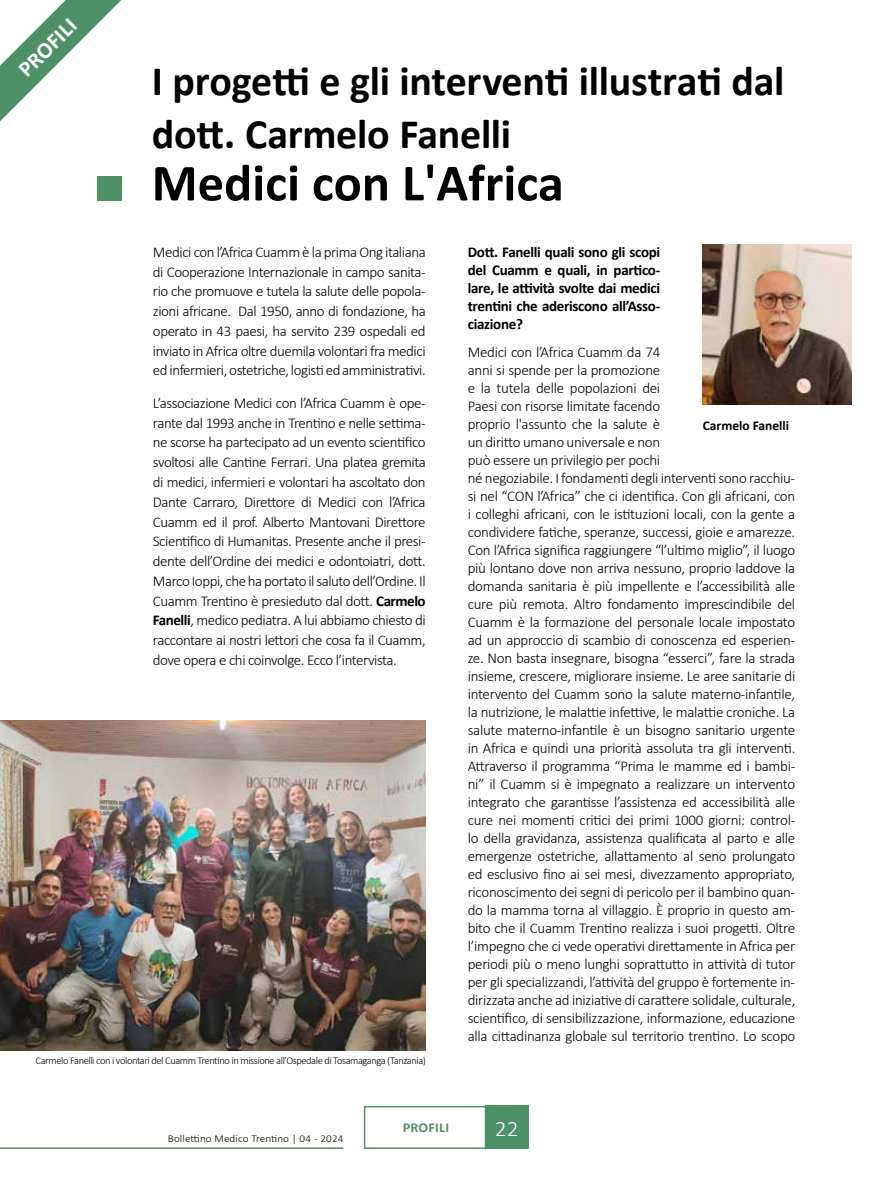
<style>
.page{position:relative;width:893px;height:1191px;background:#fff}
.page>*{position:absolute;margin:0;border:0;box-sizing:border-box;transform-origin:0 0}
.t1{font:700 52.5px "Calibri";color:#000}
.t2{font:700 42px/52.5px "Calibri";letter-spacing:-.005em;color:#000}
.t3{font:700 22.5px "Calibri";color:#fff}
.t4{font:300 22.2px "Calibri";color:#fff;scale:1.06 1}
.t5{font:300 15px/18px "Calibri";letter-spacing:-.02em;color:#000;text-align:justify}
.t6{font:700 15px/18px "Calibri";letter-spacing:-.02em;color:#000;text-align:justify}
.t7{font:700 13.5px "Calibri";color:#000}
.t8{font:700 13.5px "Calibri";letter-spacing:.01em;color:#4f9167;scale:1.06 1}
.t9{font:300 10.5px "Calibri";letter-spacing:-.04em;color:#000}
.t10{font:300 10.5px "Calibri";letter-spacing:.01em;color:#000;scale:1.06 1}
.s1{font-weight:700}
</style>
<div class="page">
<div style="left:364px;top:1106px;width:122px;height:43px;border:2px solid #4f9167"></div>
<div style="left:485px;top:1106px;width:43px;height:43px;background:#4f9167"></div>
<hr style="left:0;top:1147px;width:343px;height:2px;background:#4f9167">
<svg style="left:0;top:0;width:122px;height:122px"></svg>
<div style="left:97px;top:176px;width:25px;height:24px;background:#4f9167"></div>
<img style="left:0;top:721px;width:426px;height:329px">
<img style="left:703px;top:244px;width:149px;height:160px">
<h3 class="t3" style="left:11px;top:62px;width:74px;rotate:-45deg">PROFILI</h3>
<h2 class="t2" style="left:152px;top:54px;width:634px">I progetti e gli interventi illustrati dal dott. Carmelo Fanelli</h2>
<h1 class="t1" style="left:152px;top:146px;width:414px">Medici con L'Africa</h1>
<p class="t5" style="left:153px;top:242px;width:274px;line-height:19.8px">Medici con l’Africa Cuamm è la prima Ong italiana di Cooperazione Internazionale in campo sanita&shy;rio che promuove e tutela la salute delle popola&shy;zioni africane. Dal 1950, anno di fondazione, ha operato in 43 paesi, ha servito 239 ospedali ed inviato in Africa oltre duemila volontari fra medici ed infermieri, ostetriche, logisti ed amministrativi.</p>
<p class="t5" style="left:153px;top:393px;width:274px;line-height:19.8px">L’associazione Medici con l’Africa Cuamm è ope&shy;rante dal 1993 anche in Trentino e nelle settima&shy;ne scorse ha partecipato ad un evento scientifico svoltosi alle Cantine Ferrari. Una platea gremita di medici, infermieri e volontari ha ascoltato don Dante Carraro, Direttore di Medici con l’Africa Cuamm ed il prof. Alberto Mantovani Direttore Scientifico di Humanitas. Presente anche il presi&shy;dente dell’Ordine dei medici e odontoiatri, dott.<br>Marco Ioppi, che ha portato il saluto dell’Ordine. Il Cuamm Trentino è presieduto dal dott. <span class="s1">Carmelo Fanelli</span>, medico pediatra. A lui abbiamo chiesto di raccontare ai nostri lettori che cosa fa il Cuamm, dove opera e chi coinvolge. Ecco l’intervista.</p>
<p class="t6" style="left:468px;top:242px;width:194px">Dott. Fanelli quali sono gli scopi del Cuamm e quali, in partico&shy;lare, le attività svolte dai medici trentini che aderiscono all’Asso&shy;ciazione?</p>
<p class="t5" style="left:468px;top:342px;width:329px;text-align:left">Medici con l’Africa Cuamm da 74<br>anni si spende per la promozione<br>e la tutela delle popolazioni dei<br>Paesi con risorse limitate facendo<br>proprio l'assunto che la salute è<br>un diritto umano universale e non<br>può essere un privilegio per pochi<br>né negoziabile. I fondamenti degli interventi sono racchiu&shy;si nel “CON l’Africa” che ci identifica. Con gli africani, con i colleghi africani, con le istituzioni locali, con la gente a condividere fatiche, speranze, successi, gioie e amarezze.<br>Con l’Africa significa raggiungere “l’ultimo miglio”, il luogo più lontano dove non arriva nessuno, proprio laddove la domanda sanitaria è più impellente e l’accessibilità alle cure più remota. Altro fondamento imprescindibile del Cuamm è la formazione del personale locale impostato ad un approccio di scambio di conoscenza ed esperien&shy;ze. Non basta insegnare, bisogna “esserci”, fare la strada insieme, crescere, migliorare insieme. Le aree sanitarie di intervento del Cuamm sono la salute materno-infantile, la nutrizione, le malattie infettive, le malattie croniche. La salute materno-infantile è un bisogno sanitario urgente in Africa e quindi una priorità assoluta tra gli interventi.<br>Attraverso il programma “Prima le mamme ed i bambi&shy;ni” il Cuamm si è impegnato a realizzare un intervento integrato che garantisse l’assistenza ed accessibilità alle cure nei momenti critici dei primi 1000 giorni: control&shy;lo della gravidanza, assistenza qualificata al parto e alle emergenze ostetriche, allattamento al seno prolungato ed esclusivo fino ai sei mesi, divezzamento appropriato, riconoscimento dei segni di pericolo per il bambino quan&shy;do la mamma torna al villaggio. È proprio in questo am&shy;bito che il Cuamm Trentino realizza i suoi progetti. Oltre l’impegno che ci vede operativi direttamente in Africa per periodi più o meno lunghi soprattutto in attività di tutor per gli specializzandi, l’attività del gruppo è fortemente in&shy;dirizzata anche ad iniziative di carattere solidale, culturale, scientifico, di sensibilizzazione, informazione, educazione alla cittadinanza globale sul territorio trentino. Lo scopo</p>
<p class="t7" style="left:703px;top:416px;width:88px">Carmelo Fanelli</p>
<p class="t9" style="left:36px;top:1053px;width:392px">Carmelo Fanelli con i volontari del Cuamm Trentino in missione all’Ospedale di Tosamaganga (Tanzania)</p>
<p class="t10" style="left:168px;top:1132px;width:167px">Bollettino Medico Trentino | 04 - 2024</p>
<p class="t8" style="left:403px;top:1117px;width:45px">PROFILI</p>
<h3 class="t4" style="left:495px;top:1114px;width:24px">22</h3>
</div>
